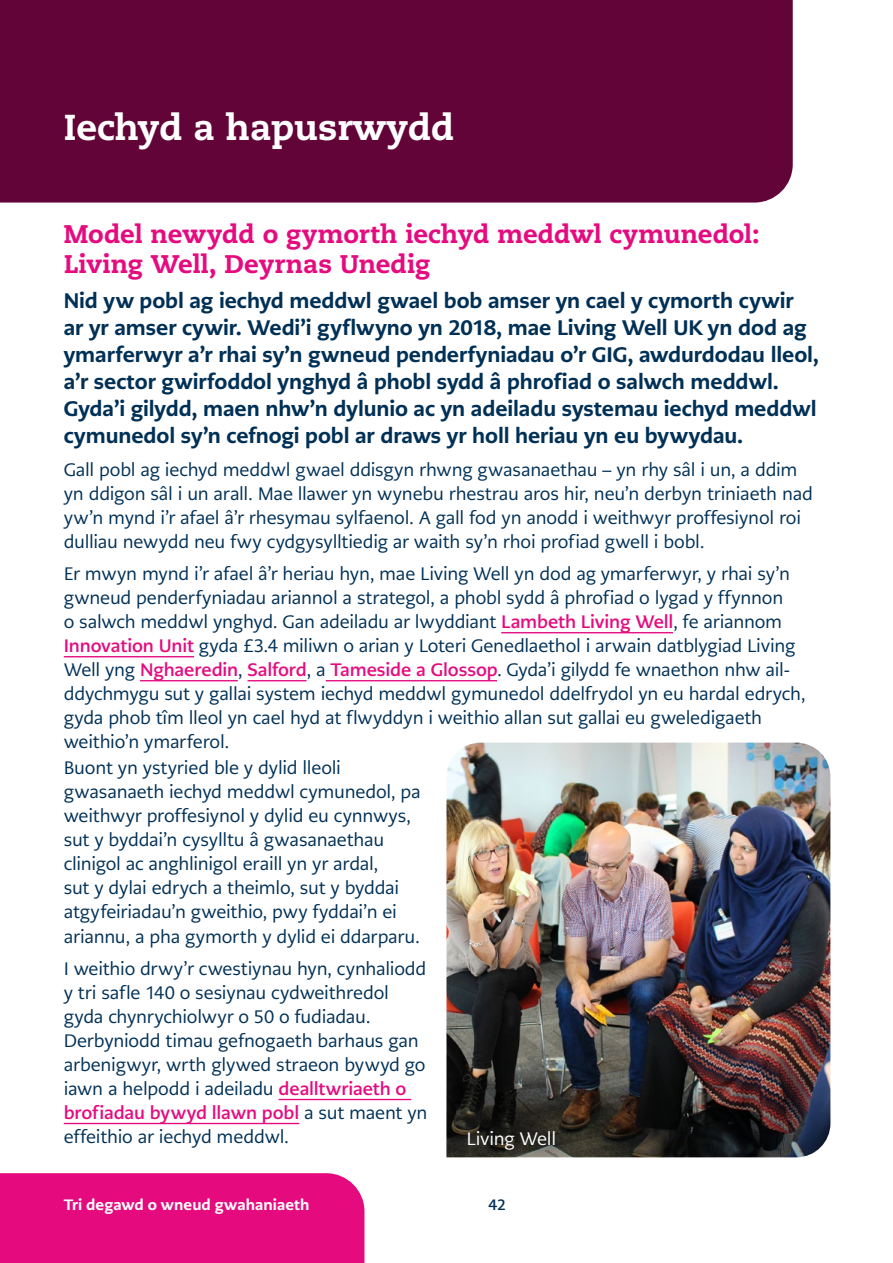
<style>
.page{position:relative;width:893px;height:1263px;background:#fff}
.page>*{position:absolute;margin:0;border:0;box-sizing:border-box;transform-origin:0 0}
.H2{font:800 36px "Caecilia LT Pro 85";color:#fff}
.H3{font:800 25.5px/30px "Caecilia LT Pro 85";letter-spacing:-.005em;color:#e50b7e}
.Intro_section{font:800 21px/27px "PMN Caecilia Sans Text";letter-spacing:-.005em;color:#003056}
.Body__P{font:18px/24px "PMN Caecilia Sans Text";letter-spacing:-.015em;color:#003056}
.t1{font:18px "PMN Caecilia Sans Text";letter-spacing:-.015em;color:#fff}
.t2{font:800 15px "PMN Caecilia Sans Text";letter-spacing:.005em;color:#fff}
.t3{font:700 15px "PMN Caecilia Sans Text";color:#003056}
.s1{font-weight:700;color:#e50b7e}
</style>
<div class="page">
<div style="left:0;top:0;width:793px;height:203px;background:#620438"></div>
<div style="left:0;top:1173px;width:364px;height:90px;background:#e50b7e"></div>
<hr style="left:501px;top:632px;width:172px;height:1px;background:#e50b7e">
<hr style="left:64px;top:656px;width:130px;height:1px;background:#e50b7e">
<hr style="left:140px;top:680px;width:98px;height:1px;background:#e50b7e">
<hr style="left:247px;top:680px;width:59px;height:1px;background:#e50b7e">
<hr style="left:326px;top:680px;width:171px;height:1px;background:#e50b7e">
<img style="left:446px;top:743px;width:384px;height:331px">
<img style="left:446px;top:1074px;width:384px;height:83px">
<hr style="left:279px;top:1099px;width:132px;height:1px;background:#e50b7e">
<hr style="left:64px;top:1123px;width:235px;height:1px;background:#e50b7e">
<h2 class="H2" style="left:64px;top:103px;width:392px">Iechyd a hapusrwydd</h2>
<h3 class="H3" style="left:64px;top:218px;width:697px">Model newydd o gymorth iechyd meddwl cymunedol:<br>Living Well, Deyrnas Unedig</h3>
<p class="Intro_section" style="left:64px;top:287px;width:757px">Nid yw pobl ag iechyd meddwl gwael bob amser yn cael y cymorth cywir<br>ar yr amser cywir. Wedi’i gyflwyno yn 2018, mae Living Well UK yn dod ag ymarferwyr a’r rhai sy’n gwneud penderfyniadau o’r GIG, awdurdodau lleol, a’r sector gwirfoddol ynghyd â phobl sydd â phrofiad o salwch meddwl.<br>Gyda’i gilydd, maen nhw’n dylunio ac yn adeiladu systemau iechyd meddwl cymunedol sy’n cefnogi pobl ar draws yr holl heriau yn eu bywydau.</p>
<p class="Body__P" style="left:64px;top:457px;width:751px">Gall pobl ag iechyd meddwl gwael ddisgyn rhwng gwasanaethau – yn rhy sâl i un, a ddim yn ddigon sâl i un arall. Mae llawer yn wynebu rhestrau aros hir, neu’n derbyn triniaeth nad yw’n mynd i’r afael â’r rhesymau sylfaenol. A gall fod yn anodd i weithwyr proffesiynol roi dulliau newydd neu fwy cydgysylltiedig ar waith sy’n rhoi profiad gwell i bobl.</p>
<p class="Body__P" style="left:64px;top:562px;width:743px">Er mwyn mynd i’r afael â’r heriau hyn, mae Living Well yn dod ag ymarferwyr, y rhai sy’n gwneud penderfyniadau ariannol a strategol, a phobl sydd â phrofiad o lygad y ffynnon<br>o salwch meddwl ynghyd. Gan adeiladu ar lwyddiant <span class="s1">Lambeth Living Well</span>, fe ariannom <span class="s1">Innovation Unit</span> gyda £3.4 miliwn o arian y Loteri Genedlaethol i arwain datblygiad Living Well yng <span class="s1">Nghaeredin</span>, <span class="s1">Salford</span>, a <span class="s1">Tameside a Glossop</span>. Gyda’i gilydd fe wnaethon nhw ail&shy;ddychmygu sut y gallai system iechyd meddwl gymunedol ddelfrydol yn eu hardal edrych, gyda phob tîm lleol yn cael hyd at flwyddyn i weithio allan sut gallai eu gweledigaeth weithio’n ymarferol.</p>
<p class="Body__P" style="left:64px;top:756px;width:358px">Buont yn ystyried ble y dylid lleoli gwasanaeth iechyd meddwl cymunedol, pa weithwyr proffesiynol y dylid eu cynnwys, sut y byddai’n cysylltu â gwasanaethau clinigol ac anghlinigol eraill yn yr ardal,<br>sut y dylai edrych a theimlo, sut y byddai atgyfeiriadau’n gweithio, pwy fyddai’n ei ariannu, a pha gymorth y dylid ei ddarparu.</p>
<p class="Body__P" style="left:64px;top:956px;width:365px">I weithio drwy’r cwestiynau hyn, cynhaliodd y tri safle 140 o sesiynau cydweithredol gyda chynrychiolwyr o 50 o fudiadau.<br>Derbyniodd timau gefnogaeth barhaus gan arbenigwyr, wrth glywed straeon bywyd go iawn a helpodd i adeiladu <span class="s1">dealltwriaeth o brofiadau bywyd llawn pobl</span> a sut maent yn effeithio ar iechyd meddwl.</p>
<p class="t1" style="left:467px;top:1127px;width:91px">Living Well</p>
<p class="t2" style="left:64px;top:1194px;width:247px">Tri degawd o wneud gwahaniaeth</p>
<p class="t3" style="left:488px;top:1195px;width:19px">42</p>
</div>
